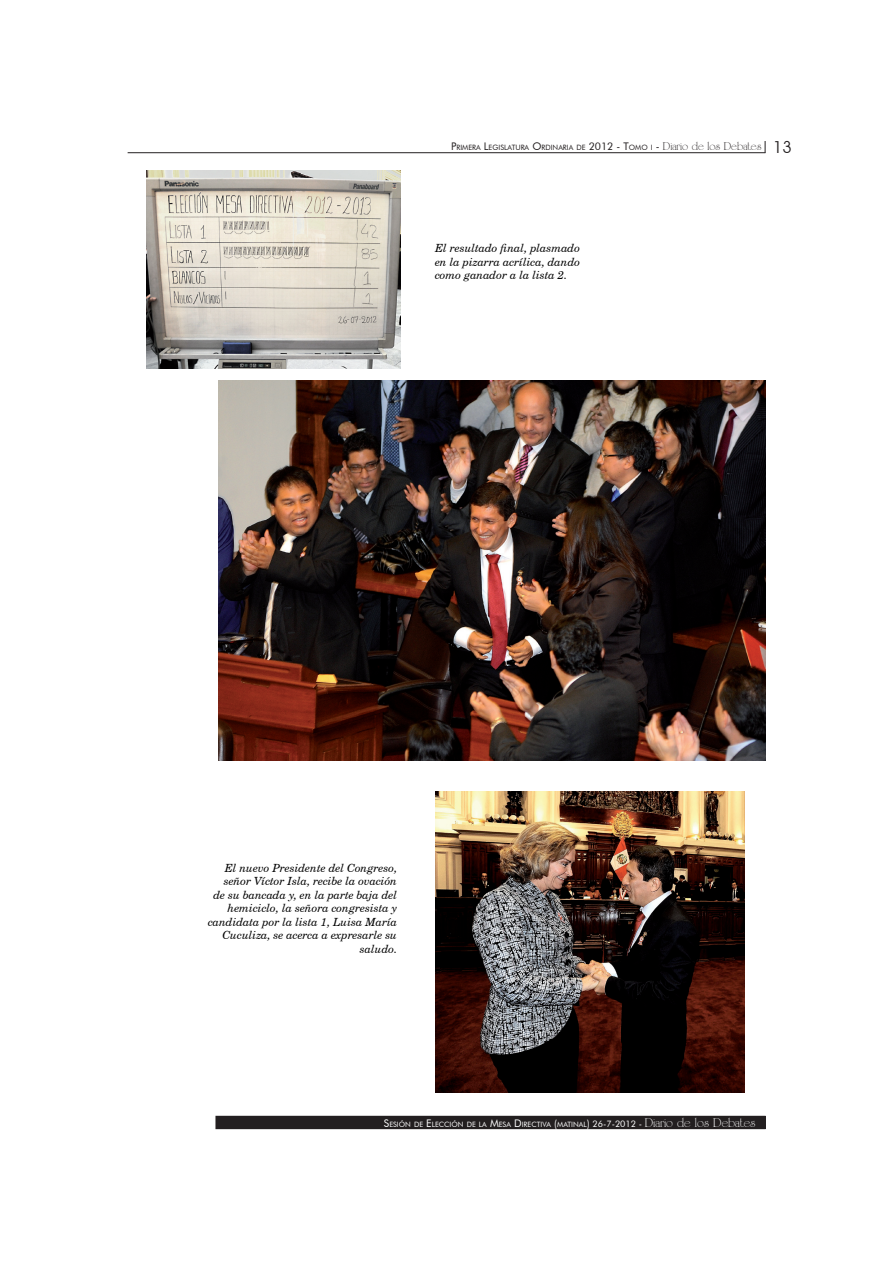
<style>
.page{position:relative;width:893px;height:1263px;background:#fff}
.page>*{position:absolute;margin:0;border:0;box-sizing:border-box;transform-origin:0 0}
.t1{font:italic 11.25px/13.5px "Century Schoolbook BT";color:#000;text-align:justify}
.t2{font:7.35px "Futura BT";color:#fff}
.t3{font:7.35px "Futura BT";color:#231f20}
.s1{font-size:10.5px}
.s2{font-family:"University Roman BT";font-size:12px}
.s3{font-family:"Avant Garde IT Cby BT";font-size:16.5px}
.s4{font-size:9px}
.s5{font-family:"University Roman BT";font-size:13.5px}
</style>
<div class="page">
<hr style="left:128px;top:152px;width:637px;height:1px;background:#231f20">
<svg style="left:765px;top:141px;width:1px;height:12px"></svg>
<div style="left:216px;top:1116px;width:549px;height:13px;background:#231f20"></div>
<img style="left:147px;top:170px;width:254px;height:198px">
<img style="left:219px;top:380px;width:546px;height:380px">
<img style="left:436px;top:792px;width:308px;height:301px">
<p class="t3" style="left:451px;top:143px;width:342px"><span class="s1">P</span>RIMERA <span class="s1">L</span>EGISLATURA <span class="s1">O</span>RDINARIA DE <span class="s1">2012 - T</span>OMO I <span class="s1">-</span> <span class="s2">Diario de los Debates</span> <span class="s3">13</span></p>
<p class="t1" style="left:435px;top:241px;width:147px">El resultado final, plasmado en la pizarra acrílica, dando como ganador a la lista 2.</p>
<p class="t1" style="left:208px;top:860px;width:191px;text-align:right">El nuevo Presidente del Congreso, señor Víctor Isla, recibe la ovación<br>de su bancada y, en la parte baja del hemiciclo, la señora congresista y candidata por la lista 1, Luisa María<br>Cuculiza, se acerca a expresarle su saludo.</p>
<p class="t2" style="left:384px;top:1119px;width:373px"><span class="s1">S</span>ESIÓN DE <span class="s1">E</span> LECCIÓN DE LA <span class="s1">M</span>ESA <span class="s1">D</span> IRECTIVA <span class="s1">(</span>MATINAL<span class="s1">)</span> <span class="s4">26-7-2012 -</span> <span class="s5">Diario de los Debates</span></p>
</div>
